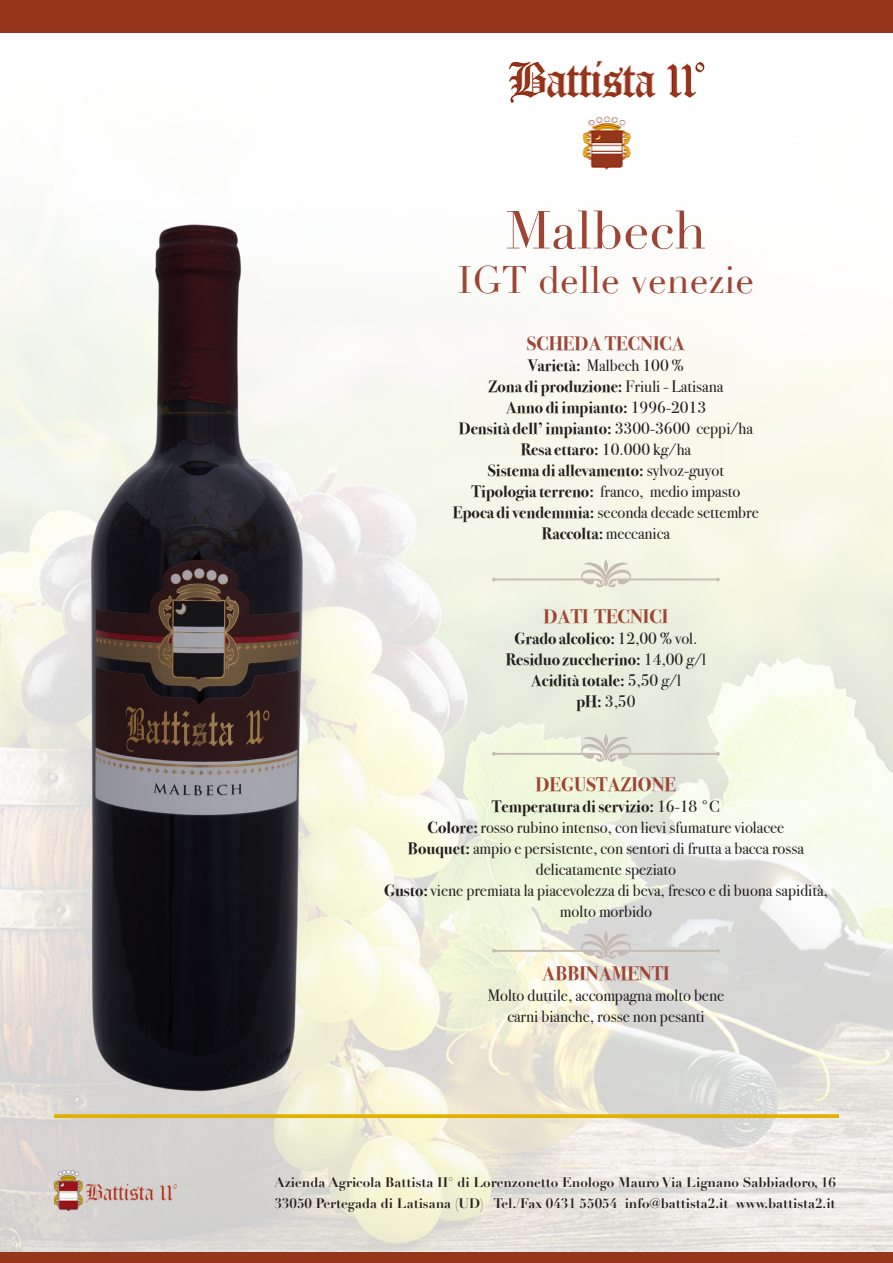
<style>
.page{position:relative;width:893px;height:1263px;background:#fff}
.page>*{position:absolute;margin:0;border:0;box-sizing:border-box;transform-origin:0 0}
.t1{font:52.5px "Didot";color:#9e4433}
.t2{font:37.5px "Didot";color:#9e4433}
.t3{font:19.5px "Bodoni Svty Two ITCTT Bold";color:#9e4433}
.t4{font:16.5px/21px "Bodoni Svty Two ITCTT Book";color:#231f20;text-align:center}
.t5{font:16.5px "Bodoni Svty Two ITCTT Bold";color:#231f20}
.t6{font:700 13.5px "Didot";color:#231f20}
.s1{font-family:"Bodoni Svty Two ITCTT Bold"}
.s2{font-family:"Bodoni Svty Two ITCTT Book"}
</style>
<div class="page">
<img style="left:0;top:249px;width:893px;height:1003px">
<svg style="left:402px;top:1114px;width:437px;height:4px;background:#e3b30f"></svg>
<div style="left:0;top:1252px;width:893px;height:11px;background:#96361c"></div>
<img style="left:508px;top:61px;width:197px;height:109px">
<img style="left:54px;top:1170px;width:124px;height:41px">
<div style="left:0;top:0;width:893px;height:33px;background:#96361c"></div>
<svg style="left:492px;top:559px;width:228px;height:29px;background:#ececdd"></svg>
<svg style="left:492px;top:733px;width:228px;height:29px;background:#e4e8d6"></svg>
<svg style="left:492px;top:930px;width:228px;height:29px;background:#e0ded6"></svg>
<img style="left:54px;top:224px;width:348px;height:907px">
<p class="t1" style="left:506px;top:199px;width:202px">Malbech</p>
<p class="t2" style="left:458px;top:258px;width:298px">IGT delle venezie</p>
<p class="t3" style="left:527px;top:327px;width:160px">SCHEDA TECNICA</p>
<p class="t4" style="left:528px;top:353px;width:157px"><span class="s1">Varietà:</span> Malbech 100 %</p>
<p class="t5" style="left:488px;top:373px;width:236px">Zona di produzione: <span class="s2">Friuli - Latisana</span></p>
<p class="t5" style="left:506px;top:394px;width:202px">Anno di impianto: <span class="s2">1996-2013</span></p>
<p class="t5" style="left:459px;top:415px;width:296px">Densità dell’ impianto: <span class="s2">3300-3600 ceppi/ha</span></p>
<p class="t5" style="left:521px;top:436px;width:172px">Resa ettaro: <span class="s2">10.000 kg/ha</span></p>
<p class="t5" style="left:488px;top:457px;width:238px">Sistema di allevamento: <span class="s2">sylvoz-guyot</span></p>
<p class="t4" style="left:472px;top:479px;width:270px"><span class="s1">Tipologia terreno:</span> franco, medio impasto</p>
<p class="t4" style="left:453px;top:500px;width:307px"><span class="s1">Epoca di vendemmia:</span> seconda decade settembre</p>
<p class="t5" style="left:542px;top:520px;width:130px">Raccolta: <span class="s2">meccanica</span></p>
<p class="t3" style="left:543px;top:600px;width:126px">DATI TECNICI</p>
<p class="t5" style="left:514px;top:625px;width:184px">Grado alcolico: <span class="s2">12,00 % vol.</span></p>
<p class="t5" style="left:506px;top:646px;width:202px">Residuo zuccherino: <span class="s2">14,00 g/l</span></p>
<p class="t5" style="left:531px;top:667px;width:152px">Acidità totale: <span class="s2">5,50 g/l</span></p>
<p class="t4" style="left:576px;top:689px;width:61px"><span class="s1">pH:</span> 3,50</p>
<p class="t3" style="left:536px;top:768px;width:142px">DEGUSTAZIONE</p>
<p class="t5" style="left:492px;top:793px;width:230px">Temperatura di servizio: <span class="s2">16-18 °C</span></p>
<p class="t4" style="left:428px;top:815px;width:358px"><span class="s1">Colore:</span> rosso rubino intenso, con lievi sfumature violacee</p>
<p class="t4" style="left:408px;top:836px;width:398px"><span class="s1">Bouquet:</span> ampio e persistente, con sentori di frutta a bacca rossa delicatamente speziato</p>
<p class="t4" style="left:384px;top:878px;width:445px"><span class="s1">Gusto:</span> viene premiata la piacevolezza di beva, fresco e di buona sapidità, molto morbido</p>
<p class="t3" style="left:542px;top:957px;width:129px">ABBINAMENTI</p>
<p class="t4" style="left:488px;top:983px;width:238px">Molto duttile, accompagna molto bene</p>
<p class="t4" style="left:507px;top:1004px;width:199px">carni bianche, rosse non pesanti</p>
<p class="t6" style="left:274px;top:1174px;width:563px">Azienda Agricola Battista II° di Lorenzonetto Enologo Mauro Via Lignano Sabbiadoro, 16</p>
<p class="t6" style="left:274px;top:1195px;width:563px">33050 Pertegada di Latisana (UD) Tel./Fax 0431 55054 info@battista2.it www.battista2.it</p>
</div>
